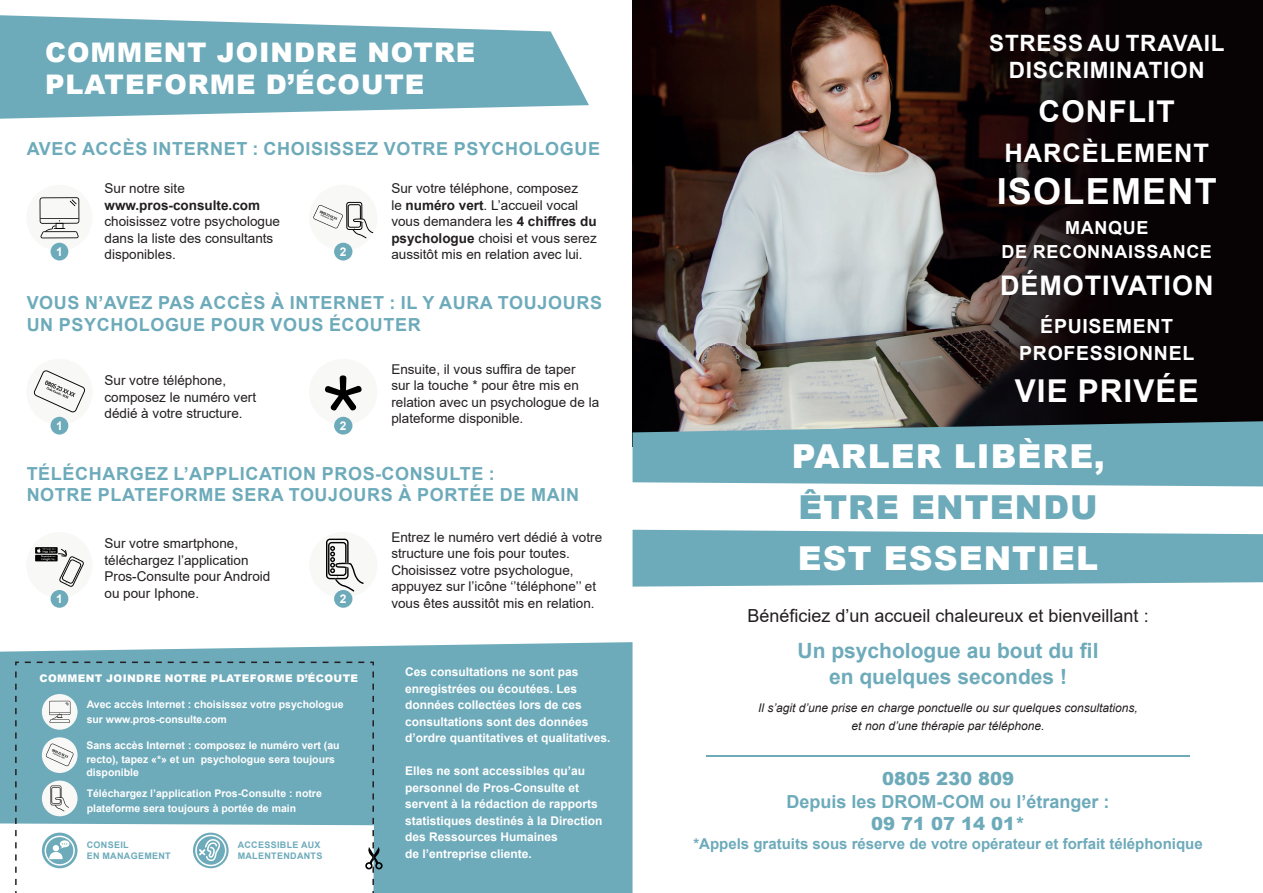
<style>
.page{position:relative;width:1263px;height:893px;background:#fff}
.page>*{position:absolute;margin:0;border:0;box-sizing:border-box;transform-origin:0 0}
.t1{font:700 36px "Arial";letter-spacing:.035em;color:#fff}
.t2{font:900 33px "Arial";letter-spacing:.035em;color:#fff}
.t3{font:900 33px "Arial";letter-spacing:.035em;color:#6daaba}
.t4{font:700 31.5px "Arial";letter-spacing:.035em;color:#fff}
.t5{font:700 30px "Arial";letter-spacing:.035em;color:#fff}
.t6{font:900 27px/32.4px "Arial";letter-spacing:.035em;color:#fff}
.t7{font:700 27px "Arial";letter-spacing:.035em;color:#fff}
.t8{font:700 25.5px "Arial";letter-spacing:.035em;color:#fff}
.t9{font:700 22.5px/27px "Arial";letter-spacing:.035em;color:#fff;text-align:center}
.t10{font:700 21px/25.5px "Arial";color:#6daaba;text-align:center}
.t11{font:700 19.5px/27px "Arial";letter-spacing:.035em;color:#fff;text-align:center}
.t12{font:700 18px/21.6px "Arial";letter-spacing:.035em;color:#6daaba}
.t13{font:18px "Arial";color:#231f20}
.t14{font:700 18px "Arial";color:#6daaba}
.t15{font:700 18px/23.4px "Arial";letter-spacing:.035em;color:#fff;text-align:center}
.t16{font:900 18px "Arial";color:#6daaba}
.t17{font:700 15px "Arial";color:#6daaba}
.t18{font:13.5px/16.5px "Arial";color:#231f20}
.t19{font:700 13.5px "Arial";color:#231f20}
.t20{font:700 12px/16.5px "Arial";color:#fff}
.t21{font:italic 12px/18px "Arial";color:#231f20;text-align:center}
.t22{font:700 10.5px/15px "Arial";color:#fff}
.t23{font:900 10.5px "Arial";letter-spacing:.035em;color:#fff}
.t24{font:700 9px/10.8px "Arial";letter-spacing:.035em;color:#6daaba}
.s1{font-weight:700}
</style>
<div class="page">
<img style="left:632px;top:0;width:631px;height:421px">
<div style="left:0;top:642px;width:632px;height:251px;background:#6daaba"></div>
<svg style="left:0;top:15px;width:589px;height:104px;fill:#6daaba"></svg>
<div style="left:26px;top:185px;width:67px;height:66px;background:#f8f8f7;border-radius:50%"></div>
<svg style="left:40px;top:197px;width:39px;height:41px"></svg>
<div style="left:51px;top:243px;width:17px;height:17px;background:#6daaba;border-radius:50%"></div>
<div style="left:309px;top:185px;width:68px;height:66px;background:#f8f8f7;border-radius:50%"></div>
<div style="left:334px;top:243px;width:18px;height:17px;background:#6daaba;border-radius:50%"></div>
<svg style="left:313px;top:202px;width:60px;height:36px"></svg>
<div style="left:26px;top:359px;width:67px;height:66px;background:#f8f8f7;border-radius:50%"></div>
<svg style="left:34px;top:370px;width:51px;height:42px"></svg>
<div style="left:51px;top:417px;width:17px;height:18px;background:#6daaba;border-radius:50%"></div>
<div style="left:309px;top:359px;width:68px;height:66px;background:#f8f8f7;border-radius:50%"></div>
<div style="left:334px;top:417px;width:18px;height:18px;background:#6daaba;border-radius:50%"></div>
<svg style="left:325px;top:375px;width:37px;height:35px"></svg>
<div style="left:309px;top:532px;width:68px;height:66px;background:#f8f8f7;border-radius:50%"></div>
<svg style="left:326px;top:539px;width:38px;height:53px"></svg>
<div style="left:26px;top:532px;width:67px;height:66px;background:#f8f8f7;border-radius:50%"></div>
<svg style="left:35px;top:547px;width:49px;height:40px"></svg>
<div style="left:51px;top:590px;width:17px;height:18px;background:#6daaba;border-radius:50%"></div>
<div style="left:334px;top:590px;width:18px;height:18px;background:#6daaba;border-radius:50%"></div>
<svg style="left:374px;top:842px;width:9px;height:31px"></svg>
<svg style="left:15px;top:662px;width:359px;height:231px;fill:#6daaba"></svg>
<svg style="left:632px;top:421px;width:631px;height:66px;background:#73a8b6"></svg>
<svg style="left:632px;top:530px;width:631px;height:57px;background:#78b0bf"></svg>
<hr style="left:706px;top:755px;width:484px;height:1px;background:#6daaba">
<h3 class="t6" style="left:45px;top:35px;width:432px">COMMENT JOINDRE NOTRE<br>PLATEFORME D’ÉCOUTE</h3>
<h3 class="t12" style="left:27px;top:138px;width:575px">AVEC ACCÈS INTERNET : CHOISISSEZ VOTRE PSYCHOLOGUE</h3>
<p class="t18" style="left:105px;top:180px;width:82px">Sur notre site</p>
<p class="t19" style="left:105px;top:196px;width:157px">www.pros-consulte.com</p>
<p class="t18" style="left:105px;top:213px;width:177px">choisissez votre psychologue dans la liste des consultants disponibles.</p>
<p class="t20" style="left:56px;top:243px;width:8px">1</p>
<p class="t20" style="left:340px;top:243px;width:8px">2</p>
<p class="t18" style="left:391px;top:180px;width:207px">Sur votre téléphone, composez<br>le <span class="s1">numéro vert</span>. L’accueil vocal vous demandera les <span class="s1">4 chiffres du psychologue</span> choisi et vous serez aussitôt mis en relation avec lui.</p>
<h3 class="t12" style="left:27px;top:292px;width:577px">VOUS N’AVEZ PAS ACCÈS À INTERNET : IL Y AURA TOUJOURS<br>UN PSYCHOLOGUE POUR VOUS ÉCOUTER</h3>
<p class="t18" style="left:105px;top:372px;width:153px">Sur votre téléphone, composez le numéro vert dédié à votre structure.</p>
<p class="t18" style="left:391px;top:361px;width:209px">Ensuite, il vous suffira de taper<br>sur la touche * pour être mis en relation avec un psychologue de la plateforme disponible.</p>
<p class="t20" style="left:56px;top:417px;width:8px">1</p>
<p class="t20" style="left:340px;top:417px;width:8px">2</p>
<h3 class="t12" style="left:27px;top:463px;width:554px">TÉLÉCHARGEZ L’APPLICATION PROS-CONSULTE :<br>NOTRE PLATEFORME SERA TOUJOURS À PORTÉE DE MAIN</h3>
<p class="t18" style="left:105px;top:535px;width:167px">Sur votre smartphone, téléchargez l’application<br>Pros-Consulte pour Android ou pour Iphone.</p>
<p class="t18" style="left:391px;top:529px;width:212px">Entrez le numéro vert dédié à votre structure une fois pour toutes.<br>Choisissez votre psychologue, appuyez sur l’icône ‘’téléphone’’ et vous êtes aussitôt mis en relation.</p>
<p class="t20" style="left:56px;top:591px;width:8px">1</p>
<p class="t20" style="left:340px;top:591px;width:8px">2</p>
<p class="t23" style="left:40px;top:670px;width:320px">COMMENT JOINDRE NOTRE PLATEFORME D’ÉCOUTE</p>
<p class="t22" style="left:87px;top:697px;width:258px">Avec accès Internet : choisissez votre psychologue sur www.pros-consulte.com</p>
<p class="t22" style="left:86px;top:739px;width:255px;line-height:13.5px">Sans accès Internet : composez le numéro vert (au recto), tapez «*» et un psychologue sera toujours disponible</p>
<p class="t22" style="left:87px;top:786px;width:237px">Téléchargez l’application Pros-Consulte : notre plateforme sera toujours à portée de main</p>
<p class="t24" style="left:87px;top:840px;width:85px">CONSEIL<br>EN MANAGEMENT</p>
<p class="t24" style="left:238px;top:840px;width:86px">ACCESSIBLE AUX<br>MALENTENDANTS</p>
<p class="t20" style="left:405px;top:664px;width:207px">Ces consultations ne sont pas enregistrées ou écoutées. Les données collectées lors de ces consultations sont des données d’ordre quantitatives et qualitatives.</p>
<p class="t20" style="left:405px;top:763px;width:199px">Elles ne sont accessibles qu’au personnel de Pros-Consulte et servent à la rédaction de rapports statistiques destinés à la Direction des Ressources Humaines<br>de l’entreprise cliente.</p>
<h3 class="t9" style="left:989px;top:30px;width:237px">STRESS AU TRAVAIL<br>DISCRIMINATION</h3>
<h3 class="t5" style="left:1039px;top:90px;width:138px">CONFLIT</h3>
<h3 class="t8" style="left:1004px;top:136px;width:206px">HARCÈLEMENT</h3>
<h1 class="t1" style="left:997px;top:166px;width:222px">ISOLEMENT</h1>
<h3 class="t15" style="left:1001px;top:217px;width:212px">MANQUE<br>DE RECONNAISSANCE</h3>
<h3 class="t7" style="left:1000px;top:267px;width:215px">DÉMOTIVATION</h3>
<h3 class="t11" style="left:1019px;top:313px;width:177px">ÉPUISEMENT<br>PROFESSIONNEL</h3>
<h3 class="t4" style="left:1015px;top:369px;width:185px">VIE PRIVÉE</h3>
<h2 class="t2" style="left:792px;top:432px;width:315px">PARLER LIBÈRE,</h2>
<h2 class="t3" style="left:798px;top:483px;width:301px">ÊTRE ENTENDU</h2>
<h2 class="t2" style="left:798px;top:534px;width:302px">EST ESSENTIEL</h2>
<h3 class="t13" style="left:747px;top:603px;width:403px">Bénéficiez d’un accueil chaleureux et bienveillant :</h3>
<h3 class="t10" style="left:797px;top:638px;width:302px">Un psychologue au bout du fil en quelques secondes !</h3>
<p class="t21" style="left:758px;top:699px;width:381px">Il s’agit d’une prise en charge ponctuelle ou sur quelques consultations, et non d’une thérapie par téléphone.</p>
<h3 class="t16" style="left:882px;top:765px;width:134px">0805 230 809</h3>
<h3 class="t14" style="left:786px;top:789px;width:325px">Depuis les DROM-COM ou l’étranger :</h3>
<h3 class="t16" style="left:871px;top:810px;width:156px">09 71 07 14 01*</h3>
<p class="t17" style="left:693px;top:833px;width:511px">*Appels gratuits sous réserve de votre opérateur et forfait téléphonique</p>
</div>
